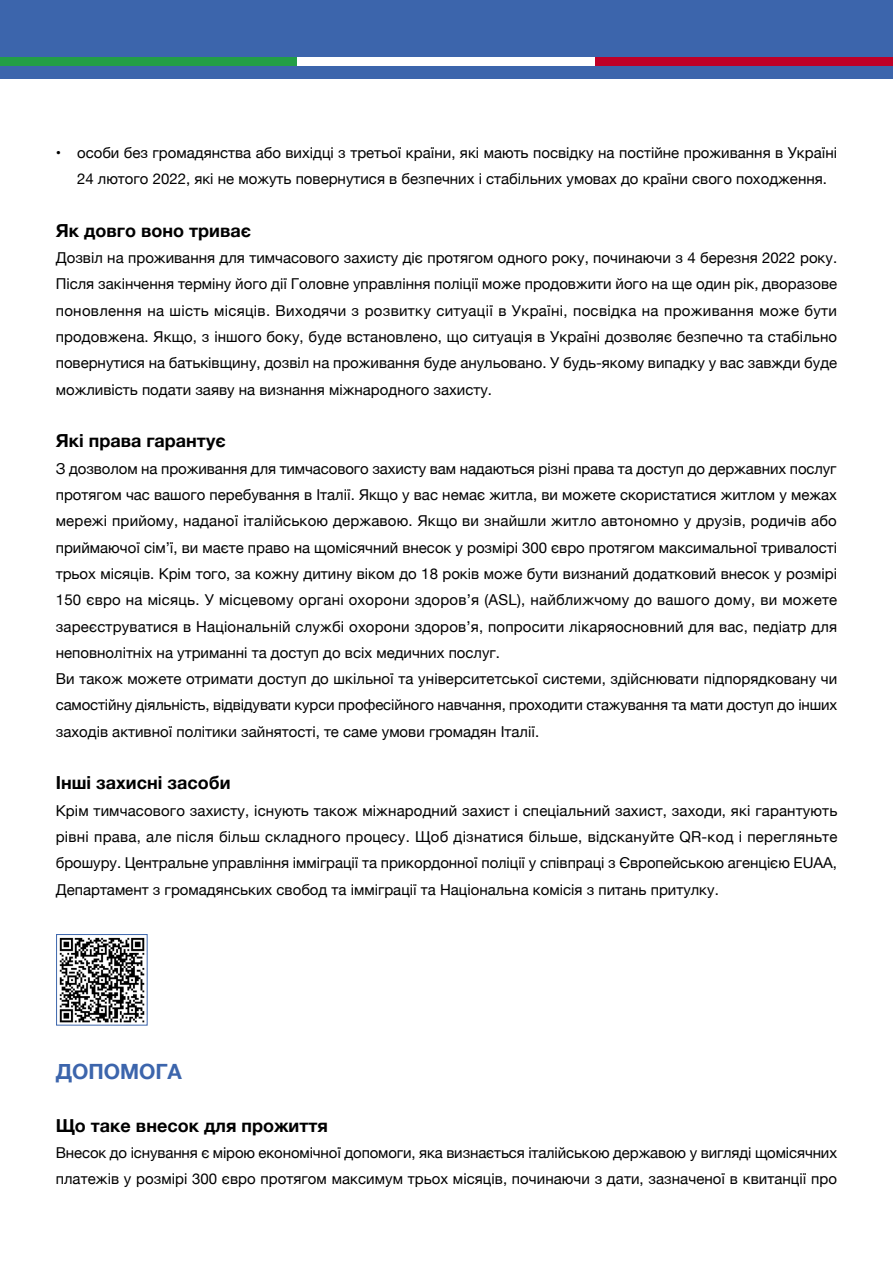
<style>
.page{position:relative;width:893px;height:1263px;background:#fff}
.page>*{position:absolute;margin:0;border:0;box-sizing:border-box;transform-origin:0 0}
.t1{font:700 21px "Helvetica Neue";color:#3c65ac}
.t2{font:700 18px "Helvetica Neue";color:#000}
.t3{font:15px/26.2px "Helvetica Neue";color:#000}
</style>
<div class="page">
<div style="left:0;top:0;width:893px;height:78px;background:#3c65ac"></div>
<div style="left:0;top:57px;width:298px;height:9px;background:#239e46"></div>
<div style="left:298px;top:57px;width:297px;height:9px;background:#fff"></div>
<div style="left:595px;top:57px;width:298px;height:9px;background:#be0027"></div>
<img style="left:59px;top:937px;width:86px;height:86px">
<div style="left:56px;top:934px;width:92px;height:91px;border:1px solid #3c65ac"></div>
<p class="t3" style="left:77px;top:140px;width:762px;text-indent:-21px">• особи без громадянства або вихідці з третьої країни, які мають посвідку на постійне проживання в Україні<br>24 лютого 2022, які не можуть повернутися в безпечних і стабільних умовах до країни свого походження.</p>
<p class="t2" style="left:56px;top:216px;width:197px">Як довго воно триває</p>
<p class="t3" style="left:56px;top:246px;width:783px;text-align:justify">Дозвіл на проживання для тимчасового захисту діє протягом одного року, починаючи з 4 березня 2022 року.<br>Після закінчення терміну його дії Головне управління поліції може продовжити його на ще один рік, дворазове поновлення на шість місяців. Виходячи з розвитку ситуації в Україні, посвідка на проживання може бути продовжена. Якщо, з іншого боку, буде встановлено, що ситуація в Україні дозволяє безпечно та стабільно повернутися на батьківщину, дозвіл на проживання буде анульовано. У будь-якому випадку у вас завжди буде можливість подати заяву на визнання міжнародного захисту.</p>
<p class="t2" style="left:56px;top:427px;width:171px">Які права гарантує</p>
<p class="t3" style="left:56px;top:456px;width:783px">З дозволом на проживання для тимчасового захисту вам надаються різні права та доступ до державних послуг протягом час вашого перебування в Італії. Якщо у вас немає житла, ви можете скористатися житлом у межах мережі прийому, наданої італійською державою. Якщо ви знайшли житло автономно у друзів, родичів або приймаючої сім’ї, ви маєте право на щомісячний внесок у розмірі 300 євро протягом максимальної тривалості трьох місяців. Крім того, за кожну дитину віком до 18 років може бути визнаний додатковий внесок у розмірі 150 євро на місяць. У місцевому органі охорони здоров’я (ASL), найближчому до вашого дому, ви можете зареєструватися в Національній службі охорони здоров’я, попросити лікаряосновний для вас, педіатр для неповнолітніх на утриманні та доступ до всіх медичних послуг.<br>Ви також можете отримати доступ до шкільної та університетської системи, здійснювати підпорядковану чи самостійну діяльність, відвідувати курси професійного навчання, проходити стажування та мати доступ до інших заходів активної політики зайнятості, те саме умови громадян Італії.</p>
<p class="t2" style="left:56px;top:769px;width:176px">Інші захисні засоби</p>
<p class="t3" style="left:56px;top:798px;width:783px;text-align:justify">Крім тимчасового захисту, існують також міжнародний захист і спеціальний захист, заходи, які гарантують рівні права, але після більш складного процесу. Щоб дізнатися більше, відскануйте QR-код і перегляньте брошуру. Центральне управління імміграції та прикордонної поліції у співпраці з Європейською агенцією EUAA, Департамент з громадянських свобод та імміграції та Національна комісія з питань притулку.</p>
<h1 class="t1" style="left:56px;top:1055px;width:128px">ДОПОМОГА</h1>
<p class="t2" style="left:56px;top:1111px;width:274px">Що таке внесок для прожиття</p>
<p class="t3" style="left:56px;top:1140px;width:783px">Внесок до існування є мірою економічної допомоги, яка визнається італійською державою у вигляді щомісячних платежів у розмірі 300 євро протягом максимум трьох місяців, починаючи з дати, зазначеної в квитанції про</p>
</div>
